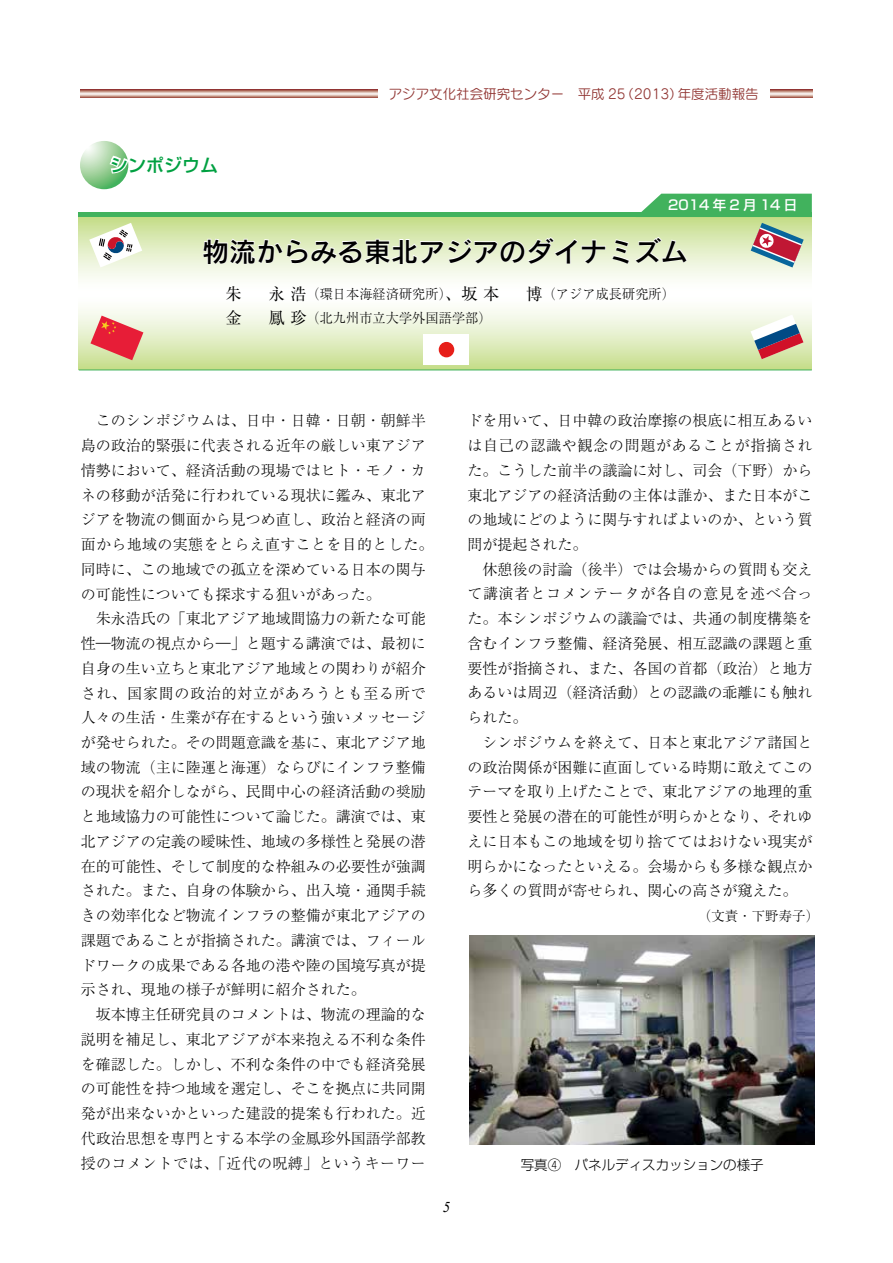
<style>
.page{position:relative;width:893px;height:1263px;background:#fff}
.page>*{position:absolute;margin:0;border:0;box-sizing:border-box;transform-origin:0 0}
.t1{font:27px "Rodin Pro DB";color:#000}
.t2{font:500 18px "Shin Go Pr 6 N";color:#00a041}
.t3{font:300 15px/24.8px "Ryumin Pr 6 N";color:#000}
.t4{font:italic 15px "Times New Roman";color:#000}
.t5{font:300 13.5px/24px "Ryumin Pr 6 N";letter-spacing:.01em;color:#000}
.t6{font:13.5px "Seurat Pro M";color:#913532}
.t7{font:300 13.5px "Shin Go Pr 6 N";color:#000}
.t8{font:500 13.5px "Shin Go Pr 6 N";letter-spacing:.25em;color:#fff}
.s1{font-weight:400;font-size:16.5px}
</style>
<div class="page">
<svg style="left:79px;top:217px;width:733px;height:153px"></svg>
<hr style="left:79px;top:213px;width:733px;height:4px;background:#41b25d">
<svg style="left:636px;top:194px;width:176px;height:19px;background:#50b86a"></svg>
<svg style="left:202px;top:235px;width:486px;height:30px"></svg>
<svg style="left:80px;top:141px;width:48px;height:48px"></svg>
<svg style="left:107px;top:153px;width:22px;height:24px"></svg>
<svg style="left:750px;top:315px;width:53px;height:44px"></svg>
<svg style="left:90px;top:316px;width:53px;height:44px;background:#e57772"></svg>
<svg style="left:751px;top:223px;width:53px;height:44px;background:#b09796"></svg>
<div style="left:424px;top:335px;width:45px;height:30px;background:#fff"></div>
<div style="left:439px;top:342px;width:15px;height:15px;background:#e71f19;border-radius:50%"></div>
<svg style="left:89px;top:223px;width:53px;height:44px"></svg>
<img style="left:469px;top:935px;width:345px;height:210px">
<svg style="left:80px;top:89px;width:733px;height:9px;background:#c7998e"></svg>
<div style="left:378px;top:81px;width:392px;height:25px;background:#fff"></div>
<hr style="left:79px;top:370px;width:733px;height:1px;background:#41b25d">
<p class="t2" style="left:110px;top:150px;width:109px">シンポジウム</p>
<p class="t6" style="left:389px;top:85px;width:371px">アジア文化社会研究センター　平成 25（2013）年度活動報告</p>
<p class="t8" style="left:668px;top:194px;width:131px">2014年2月14日</p>
<h1 class="t1" style="left:202px;top:234px;width:487px">物流からみる東北アジアのダイナミズム</h1>
<p class="t5" style="left:225px;top:281px;width:451px"><span class="s1">朱 　 永 浩</span>（環日本海経済研究所）<span class="s1">、坂 本 　 博</span>（アジア成長研究所）<span class="s1">金 　 鳳 珍</span>（北九州市立大学外国語学部）</p>
<p class="t3" style="left:81px;top:407px;width:354px">　このシンポジウムは、日中・日韓・日朝・朝鮮半島の政治的緊張に代表される近年の厳しい東アジア情勢において、経済活動の現場ではヒト・モノ・カネの移動が活発に行われている現状に鑑み、東北アジアを物流の側面から見つめ直し、政治と経済の両面から地域の実態をとらえ直すことを目的とした。同時に、この地域での孤立を深めている日本の関与の可能性についても探求する狙いがあった。<br>　朱永浩氏の「東北アジア地域間協力の新たな可能性―物流の視点から―」と題する講演では、最初に自身の生い立ちと東北アジア地域との関わりが紹介され、国家間の政治的対立があろうとも至る所で人々の生活・生業が存在するという強いメッセージが発せられた。その問題意識を基に、東北アジア地域の物流（主に陸運と海運）ならびにインフラ整備の現状を紹介しながら、民間中心の経済活動の奨励と地域協力の可能性について論じた。講演では、東北アジアの定義の曖昧性、地域の多様性と発展の潜在的可能性、そして制度的な枠組みの必要性が強調された。また、自身の体験から、出入境・通関手続きの効率化など物流インフラの整備が東北アジアの課題であることが指摘された。講演では、フィールドワークの成果である各地の港や陸の国境写真が提示され、現地の様子が鮮明に紹介された。<br>　坂本博主任研究員のコメントは、物流の理論的な説明を補足し、東北アジアが本来抱える不利な条件を確認した。しかし、不利な条件の中でも経済発展の可能性を持つ地域を選定し、そこを拠点に共同開発が出来ないかといった建設的提案も行われた。近代政治思想を専門とする本学の金鳳珍外国語学部教授のコメントでは、「近代の呪縛」というキーワー</p>
<p class="t3" style="left:467px;top:407px;width:347px">ドを用いて、日中韓の政治摩擦の根底に相互あるいは自己の認識や観念の問題があることが指摘された。こうした前半の議論に対し、司会（下野）から東北アジアの経済活動の主体は誰か、また日本がこの地域にどのように関与すればよいのか、という質問が提起された。<br>　休憩後の討論（後半）では会場からの質問も交えて講演者とコメンテータが各自の意見を述べ合った。本シンポジウムの議論では、共通の制度構築を含むインフラ整備、経済発展、相互認識の課題と重要性が指摘され、また、各国の首都（政治）と地方あるいは周辺（経済活動）との認識の乖離にも触れられた。<br>　シンポジウムを終えて、日本と東北アジア諸国との政治関係が困難に直面している時期に敢えてこのテーマを取り上げたことで、東北アジアの地理的重要性と発展の潜在的可能性が明らかとなり、それゆえに日本もこの地域を切り捨ててはおけない現実が明らかになったといえる。会場からも多様な観点から多くの質問が寄せられ、関心の高さが窺えた。</p>
<p class="t5" style="left:698px;top:903px;width:123px">（文責・下野寿子）</p>
<p class="t7" style="left:521px;top:1153px;width:244px">写真④　パネルディスカッションの様子</p>
<p class="t4" style="left:443px;top:1196px;width:9px">5</p>
</div>
